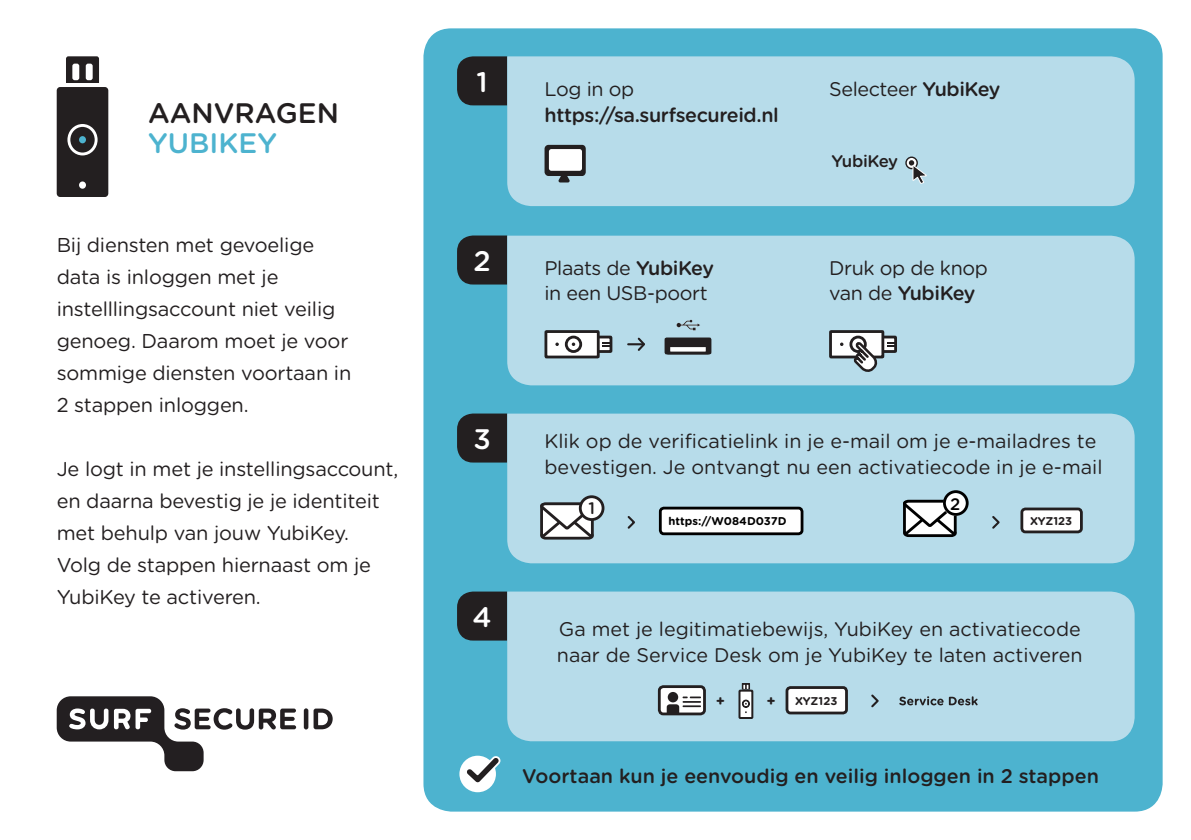
<style>
.page{position:relative;width:1191px;height:840px;background:#fff}
.page>*{position:absolute;margin:0;border:0;box-sizing:border-box;transform-origin:0 0}
._06-PlatteTekst{font:500 28.2px "Gotham Rounded";color:#231f20}
._06-PlatteTekst-2{font:500 28.2px "Gotham Rounded";color:#4db3cf}
.Paragraph_Style_1{font:500 28.2px "Gotham Rounded";color:#fff}
.PLAT{font:20px/32px "Gotham Rounded";letter-spacing:-.01em;color:#231f20}
.tekst{font:19.8px/25.4px "Gotham Rounded";color:#231f20}
.tekst-2{font:19.8px/25.4px "Gotham Rounded";letter-spacing:-.02em;color:#231f20}
.Paragraph_Style_1-2{font:500 19.8px "Gotham Rounded";color:#231f20}
.tekst-3{font:500 19.8px "Gotham Rounded";letter-spacing:-.02em;color:#231f20}
.Paragraph_Style_1-3{font:500 16.8px "Gotham Rounded";letter-spacing:-.03em;color:#231f20}
.Paragraph_Style_1-4{font:500 16.6px "Gotham Rounded";color:#231f20}
.t1{font:500 16.6px "Gotham Rounded";color:#000}
.Paragraph_Style_1-5{font:700 14.6px "Gotham Rounded";color:#231f20}
.t2{font:700 11.2px "Gotham Rounded";color:#000}
.t3{font:700 11.2px "Gotham Rounded";color:#231f20}
.s1{font-weight:500}
</style>
<div class="page">
<div style="left:423px;top:28px;width:739px;height:783px;background:#4db3cf;border-radius:28px"></div>
<svg style="left:457px;top:235px;width:50px;height:49px"></svg>
<div style="left:507px;top:235px;width:627px;height:150px;background:#b7dcea"></div>
<svg style="left:457px;top:56px;width:50px;height:49px"></svg>
<div style="left:507px;top:56px;width:627px;height:150px;background:#b7dcea"></div>
<div style="left:459px;top:755px;width:37px;height:36px;background:#fff;border-radius:50%"></div>
<svg style="left:463px;top:755px;width:38px;height:30px"></svg>
<svg style="left:457px;top:591px;width:50px;height:49px"></svg>
<div style="left:507px;top:591px;width:627px;height:149px;background:#b7dcea"></div>
<svg style="left:457px;top:413px;width:50px;height:49px"></svg>
<div style="left:507px;top:413px;width:627px;height:150px;background:#b7dcea"></div>
<svg style="left:906px;top:157px;width:11px;height:11px"></svg>
<div style="left:905px;top:156px;width:13px;height:13px;border:1px solid #231f20;border-radius:50%"></div>
<svg style="left:909px;top:160px;width:18px;height:25px"></svg>
<svg style="left:544px;top:145px;width:42px;height:37px"></svg>
<svg style="left:875px;top:337px;width:20px;height:14px"></svg>
<div style="left:873px;top:335px;width:24px;height:18px;border:3px solid #231f20"></div>
<div style="left:830px;top:331px;width:53px;height:26px;background:#fff"></div>
<div style="left:829px;top:330px;width:55px;height:28px;border:3px solid #231f20"></div>
<div style="left:849px;top:335px;width:17px;height:18px;border:3px solid #231f20;border-radius:50%"></div>
<svg style="left:887px;top:341px;width:8px;height:6px"></svg>
<svg style="left:851px;top:339px;width:29px;height:36px"></svg>
<div style="left:57px;top:87px;width:51px;height:110px;background:#231f20;border-radius:3px"></div>
<div style="left:79px;top:181px;width:7px;height:8px;background:#fff;border-radius:50%"></div>
<div style="left:79px;top:136px;width:7px;height:7px;background:#4db3cf;border-radius:50%"></div>
<div style="left:67px;top:124px;width:31px;height:31px;border:3px solid #fff;border-radius:50%"></div>
<svg style="left:66px;top:56px;width:33px;height:27px"></svg>
<div style="left:72px;top:64px;width:7px;height:16px;background:#fff;border-radius:2px"></div>
<div style="left:86px;top:64px;width:7px;height:16px;background:#fff;border-radius:2px"></div>
<svg style="left:899px;top:696px;width:78px;height:9px"></svg>
<div style="left:659px;top:686px;width:45px;height:27px;background:#fff;border-radius:4px"></div>
<div style="left:658px;top:684px;width:48px;height:31px;border:3px solid #231f20;border-radius:4px"></div>
<svg style="left:668px;top:691px;width:10px;height:11px"></svg>
<svg style="left:666px;top:696px;width:35px;height:17px"></svg>
<svg style="left:869px;top:692px;width:11px;height:16px"></svg>
<div style="left:787px;top:687px;width:59px;height:25px;background:#fff;border-radius:4px"></div>
<div style="left:785px;top:685px;width:63px;height:29px;border:3px solid #231f20;border-radius:4px"></div>
<svg style="left:590px;top:337px;width:21px;height:14px"></svg>
<div style="left:589px;top:335px;width:23px;height:18px;border:3px solid #231f20"></div>
<div style="left:546px;top:331px;width:52px;height:26px;background:#fff"></div>
<div style="left:544px;top:330px;width:55px;height:28px;border:3px solid #231f20"></div>
<svg style="left:566px;top:337px;width:15px;height:14px"></svg>
<div style="left:565px;top:335px;width:17px;height:18px;border:3px solid #231f20;border-radius:50%"></div>
<svg style="left:555px;top:342px;width:4px;height:4px"></svg>
<svg style="left:572px;top:342px;width:3px;height:4px"></svg>
<svg style="left:602px;top:341px;width:8px;height:6px"></svg>
<svg style="left:628px;top:335px;width:19px;height:17px"></svg>
<div style="left:666px;top:339px;width:44px;height:14px;background:#231f20"></div>
<div style="left:664px;top:337px;width:47px;height:17px;border:3px solid #231f20"></div>
<div style="left:669px;top:345px;width:38px;height:8px;background:#fff"></div>
<div style="left:667px;top:344px;width:41px;height:10px;border:3px solid #231f20"></div>
<svg style="left:676px;top:319px;width:24px;height:11px"></svg>
<div style="left:739px;top:690px;width:13px;height:27px;background:#fff"></div>
<div style="left:738px;top:689px;width:15px;height:29px;border:2px solid #231f20"></div>
<svg style="left:742px;top:699px;width:8px;height:13px"></svg>
<svg style="left:742px;top:682px;width:8px;height:7px"></svg>
<svg style="left:538px;top:500px;width:58px;height:41px"></svg>
<div style="left:580px;top:496px;width:23px;height:23px;background:#fff;border-radius:50%"></div>
<div style="left:579px;top:495px;width:25px;height:25px;border:3px solid #231f20;border-radius:50%"></div>
<div style="left:1021px;top:508px;width:60px;height:23px;background:#fff;border-radius:4px"></div>
<div style="left:1020px;top:507px;width:62px;height:26px;border:3px solid #231f20;border-radius:4px"></div>
<svg style="left:625px;top:513px;width:12px;height:17px"></svg>
<svg style="left:990px;top:513px;width:11px;height:17px"></svg>
<svg style="left:57px;top:696px;width:239px;height:74px"></svg>
<hr style="left:304px;top:708px;width:4px;height:21px;background:#231f21;border-radius:2px">
<svg style="left:313px;top:708px;width:20px;height:20px"></svg>
<div style="left:660px;top:508px;width:142px;height:25px;background:#fff;border-radius:4px"></div>
<div style="left:659px;top:506px;width:144px;height:29px;border:3px solid #000;border-radius:4px"></div>
<svg style="left:900px;top:498px;width:59px;height:41px"></svg>
<div style="left:943px;top:492px;width:23px;height:23px;background:#fff;border-radius:50%"></div>
<div style="left:943px;top:490px;width:25px;height:25px;border:3px solid #000;border-radius:50%"></div>
<p class="Paragraph_Style_1" style="left:476px;top:62px;width:13px">1</p>
<p class="tekst" style="left:544px;top:76px;width:91px">Log in op</p>
<p class="_06-PlatteTekst" style="left:148px;top:93px;width:192px">AANVRAGEN</p>
<p class="tekst-3" style="left:544px;top:101px;width:236px">https://sa.surfsecureid.nl</p>
<p class="_06-PlatteTekst-2" style="left:148px;top:123px;width:130px">YUBIKEY</p>
<p class="PLAT" style="left:57px;top:227px;width:296px">Bij diensten met gevoelige data is inloggen met je instelllingsaccount niet veilig genoeg. Daarom moet je voor sommige diensten voortaan in<br>2 stappen inloggen.</p>
<p class="Paragraph_Style_1" style="left:473px;top:241px;width:19px">2</p>
<p class="tekst-2" style="left:544px;top:254px;width:171px">Plaats de <span class="s1">YubiKey </span>in een USB-poort</p>
<p class="tekst-2" style="left:829px;top:76px;width:173px">Selecteer <span class="s1">YubiKey</span></p>
<p class="Paragraph_Style_1-3" style="left:831px;top:148px;width:68px">YubiKey</p>
<p class="tekst-2" style="left:829px;top:254px;width:160px">Druk op de knop van de <span class="s1">YubiKey</span></p>
<p class="PLAT" style="left:57px;top:451px;width:343px">Je logt in met je instellingsaccount, en daarna bevestig je je identiteit met behulp van jouw YubiKey.<br>Volg de stappen hiernaast om je<br>YubiKey te activeren.</p>
<p class="Paragraph_Style_1" style="left:473px;top:419px;width:19px">3</p>
<p class="Paragraph_Style_1" style="left:472px;top:597px;width:21px">4</p>
<p class="tekst" style="left:544px;top:427px;width:560px">Klik op de verificatielink in je e-mail om je e-mailadres te bevestigen. Je ontvangt nu een activatiecode in je e-mail</p>
<p class="t2" style="left:668px;top:513px;width:120px">https://W084D037D</p>
<p class="t1" style="left:950px;top:491px;width:12px">2</p>
<p class="Paragraph_Style_1-4" style="left:588px;top:496px;width:8px">1</p>
<p class="t3" style="left:1030px;top:512px;width:44px">XYZ123</p>
<p class="tekst" style="left:559px;top:615px;width:523px">Ga met je legitimatiebewijs, YubiKey en activatiecode</p>
<p class="tekst" style="left:557px;top:641px;width:527px">naar de Service Desk om je YubiKey te laten activeren</p>
<p class="Paragraph_Style_1-5" style="left:716px;top:689px;width:11px">+</p>
<p class="Paragraph_Style_1-5" style="left:766px;top:689px;width:11px">+</p>
<p class="t3" style="left:795px;top:692px;width:44px">XYZ123</p>
<p class="Paragraph_Style_1-2" style="left:522px;top:761px;width:578px">Voortaan kun je eenvoudig en veilig inloggen in 2 stappen</p>
</div>
